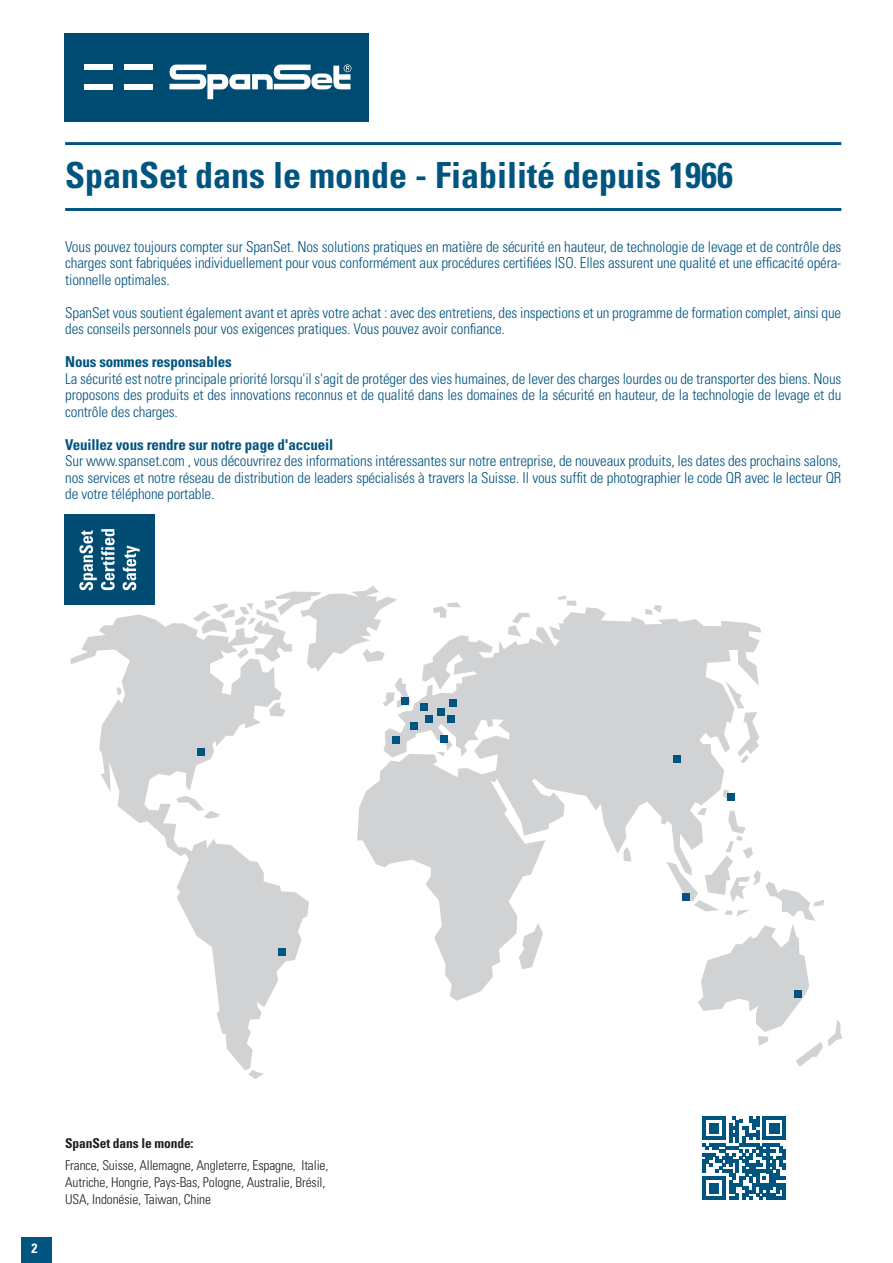
<style>
.page{position:relative;width:893px;height:1263px;background:#fff}
.page>*{position:absolute;margin:0;border:0;box-sizing:border-box;transform-origin:0 0}
.t1{font:700 condensed 36px "Univers LT Std";color:#005480}
.FLIESSTEXT{font:300 condensed 15px/16.5px "Univers LT Std";letter-spacing:-.01em;color:#005480;text-align:justify}
.FLIESSTEXT-2{font:700 condensed 15px "Univers LT Std";letter-spacing:-.01em;color:#005480}
.FLIESSTEXT-3{font:300 condensed 13.5px/17.2px "Univers LT Std";letter-spacing:-.01em;color:#231f20}
.FLIESSTEXT-4{font:700 condensed 13.5px "Univers LT Std";letter-spacing:-.01em;color:#231f20}
.t2{font:700 condensed 13.5px "Univers LT Std";color:#fff}
</style>
<div class="page">
<svg style="left:702px;top:1116px;width:84px;height:84px"></svg>
<svg style="left:71px;top:614px;width:238px;height:456px"></svg>
<svg style="left:117px;top:687px;width:4px;height:8px"></svg>
<svg style="left:269px;top:703px;width:16px;height:13px"></svg>
<svg style="left:193px;top:586px;width:204px;height:86px"></svg>
<svg style="left:439px;top:602px;width:22px;height:5px"></svg>
<svg style="left:176px;top:796px;width:44px;height:23px"></svg>
<svg style="left:248px;top:1070px;width:16px;height:9px"></svg>
<svg style="left:357px;top:607px;width:404px;height:394px;fill:#d1d2d4"></svg>
<svg style="left:436px;top:752px;width:8px;height:4px"></svg>
<svg style="left:508px;top:613px;width:22px;height:24px"></svg>
<svg style="left:558px;top:595px;width:19px;height:11px"></svg>
<svg style="left:645px;top:605px;width:17px;height:10px"></svg>
<svg style="left:725px;top:680px;width:34px;height:84px"></svg>
<svg style="left:624px;top:847px;width:7px;height:15px"></svg>
<svg style="left:666px;top:808px;width:177px;height:259px"></svg>
<svg style="left:519px;top:923px;width:24px;height:46px"></svg>
<svg style="left:723px;top:789px;width:6px;height:12px"></svg>
<div style="left:198px;top:748px;width:7px;height:7px;background:#005480"></div>
<div style="left:279px;top:948px;width:7px;height:8px;background:#005480"></div>
<div style="left:794px;top:990px;width:7px;height:7px;background:#005480"></div>
<div style="left:674px;top:755px;width:7px;height:8px;background:#005480"></div>
<div style="left:682px;top:893px;width:8px;height:8px;background:#005480"></div>
<div style="left:392px;top:736px;width:8px;height:7px;background:#005480"></div>
<div style="left:401px;top:698px;width:8px;height:7px;background:#005480"></div>
<div style="left:440px;top:736px;width:8px;height:7px;background:#005480"></div>
<div style="left:410px;top:722px;width:7px;height:7px;background:#005480"></div>
<div style="left:420px;top:703px;width:8px;height:7px;background:#005480"></div>
<div style="left:425px;top:716px;width:8px;height:7px;background:#005480"></div>
<div style="left:437px;top:708px;width:7px;height:7px;background:#005480"></div>
<div style="left:448px;top:716px;width:7px;height:7px;background:#005480"></div>
<div style="left:450px;top:699px;width:7px;height:7px;background:#005480"></div>
<div style="left:727px;top:793px;width:8px;height:8px;background:#005480"></div>
<hr style="left:65px;top:142px;width:776px;height:3px;background:#005480">
<hr style="left:65px;top:208px;width:776px;height:3px;background:#005480">
<div style="left:64px;top:514px;width:91px;height:91px;background:#004b72"></div>
<svg style="left:123px;top:545px;width:17px;height:45px"></svg>
<svg style="left:79px;top:529px;width:36px;height:61px"></svg>
<div style="left:21px;top:1237px;width:31px;height:26px;background:#005480"></div>
<div style="left:65px;top:33px;width:304px;height:88px;background:#004b72"></div>
<svg style="left:170px;top:64px;width:181px;height:35px"></svg>
<div style="left:84px;top:84px;width:28px;height:5px;background:#fff"></div>
<div style="left:125px;top:84px;width:28px;height:5px;background:#fff"></div>
<div style="left:84px;top:65px;width:29px;height:5px;background:#fff"></div>
<div style="left:125px;top:65px;width:28px;height:5px;background:#fff"></div>
<p class="t1" style="left:65px;top:154px;width:669px">SpanSet dans le monde - Fiabilité depuis 1966</p>
<p class="FLIESSTEXT" style="left:65px;top:238px;width:778px">Vous pouvez toujours compter sur SpanSet. Nos solutions pratiques en matière de sécurité en hauteur, de technologie de levage et de contrôle des charges sont fabriquées individuellement pour vous conformément aux procédures certifiées ISO. Elles assurent une qualité et une efficacité opéra&shy;tionnelle optimales.</p>
<p class="FLIESSTEXT" style="left:65px;top:304px;width:778px">SpanSet vous soutient également avant et après votre achat : avec des entretiens, des inspections et un programme de formation complet, ainsi que des conseils personnels pour vos exigences pratiques. Vous pouvez avoir confiance.</p>
<p class="FLIESSTEXT-2" style="left:65px;top:353px;width:168px">Nous sommes responsables</p>
<p class="FLIESSTEXT" style="left:65px;top:370px;width:778px">La sécurité est notre principale priorité lorsqu'il s'agit de protéger des vies humaines, de lever des charges lourdes ou de transporter des biens. Nous proposons des produits et des innovations reconnus et de qualité dans les domaines de la sécurité en hauteur, de la technologie de levage et du contrôle des charges.</p>
<p class="FLIESSTEXT-2" style="left:65px;top:435px;width:270px">Veuillez vous rendre sur notre page d'accueil</p>
<p class="FLIESSTEXT" style="left:65px;top:453px;width:778px">Sur www.spanset.com , vous découvrirez des informations intéressantes sur notre entreprise, de nouveaux produits, les dates des prochains salons, nos services et notre réseau de distribution de leaders spécialisés à travers la Suisse. Il vous suffit de photographier le code QR avec le lecteur QR de votre téléphone portable.</p>
<p class="t2" style="left:32px;top:1240px;width:7px">2</p>
<p class="FLIESSTEXT-4" style="left:65px;top:1135px;width:130px">SpanSet dans le monde:</p>
<p class="FLIESSTEXT-3" style="left:65px;top:1156px;width:265px">France, Suisse, Allemagne, Angleterre, Espagne, Italie,<br>Autriche, Hongrie, Pays-Bas, Pologne, Australie, Brésil,<br>USA, Indonésie, Taiwan, Chine</p>
</div>
